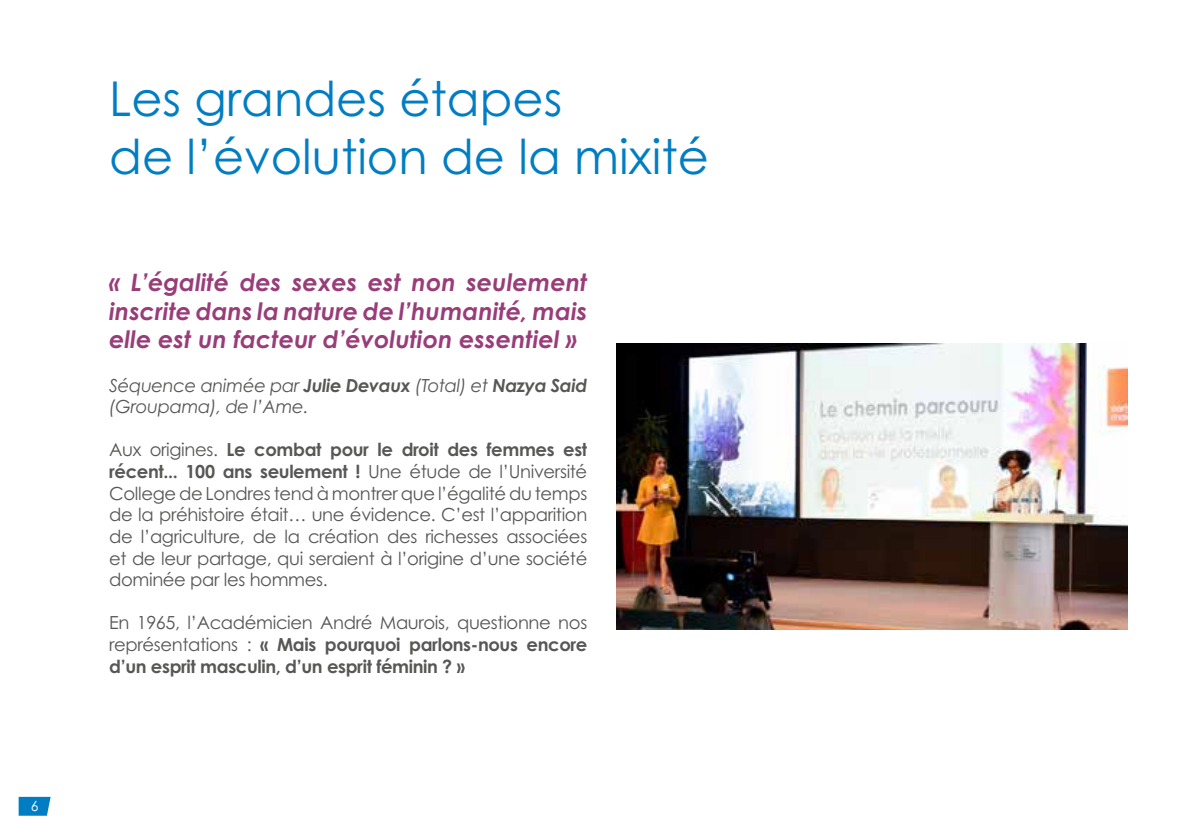
<style>
.page{position:relative;width:1191px;height:840px;background:#fff}
.page>*{position:absolute;margin:0;border:0;box-sizing:border-box;transform-origin:0 0}
.t1{font:48px/57.6px "Century Gothic";color:#007dc3}
.t2{font:italic 700 24px/28.8px "Century Gothic";color:#993d79;text-align:justify}
.t3{font:18px/21.6px "Century Gothic";letter-spacing:-.02em;color:#575756;text-align:justify}
.t4{font:700 18px/21.6px "Century Gothic";letter-spacing:-.02em;color:#575756;text-align:justify}
.t5{font:italic 18px/21.6px "Century Gothic";letter-spacing:-.02em;color:#575756}
.t6{font:14px "Century Gothic";color:#fff}
.s1{font-weight:700}
.s2{font-weight:400}
</style>
<div class="page">
<img style="left:617px;top:343px;width:510px;height:286px">
<svg style="left:19px;top:796px;width:32px;height:19px"></svg>
<p class="t6" style="left:31px;top:796px;width:9px">6</p>
<h1 class="t1" style="left:109px;top:69px;width:601px">Les grandes étapes<br>de l’évolution de la mixité</h1>
<h2 class="t2" style="left:109px;top:267px;width:480px">« L’égalité des sexes est non seulement inscrite dans la nature de l’humanité, mais elle est un facteur d’évolution essentiel »</h2>
<p class="t5" style="left:109px;top:374px;width:479px">Séquence animée par <span class="s1">Julie Devaux</span> (Total) et <span class="s1">Nazya Said </span>(Groupama), de l’Ame.</p>
<p class="t3" style="left:109px;top:438px;width:480px">Aux origines. <span class="s1">Le combat pour le droit des femmes est récent... 100 ans seulement !</span> Une étude de l’Université College de Londres tend à montrer que l’égalité du temps de la préhistoire était… une évidence. C’est l’apparition de l’agriculture, de la création des richesses associées et de leur partage, qui seraient à l’origine d’une société dominée par les hommes.</p>
<p class="t4" style="left:109px;top:611px;width:480px"><span class="s2">En 1965, l’Académicien André Maurois, questionne nos représentations :</span> « Mais pourquoi parlons-nous encore d’un esprit masculin, d’un esprit féminin ? »</p>
</div>
